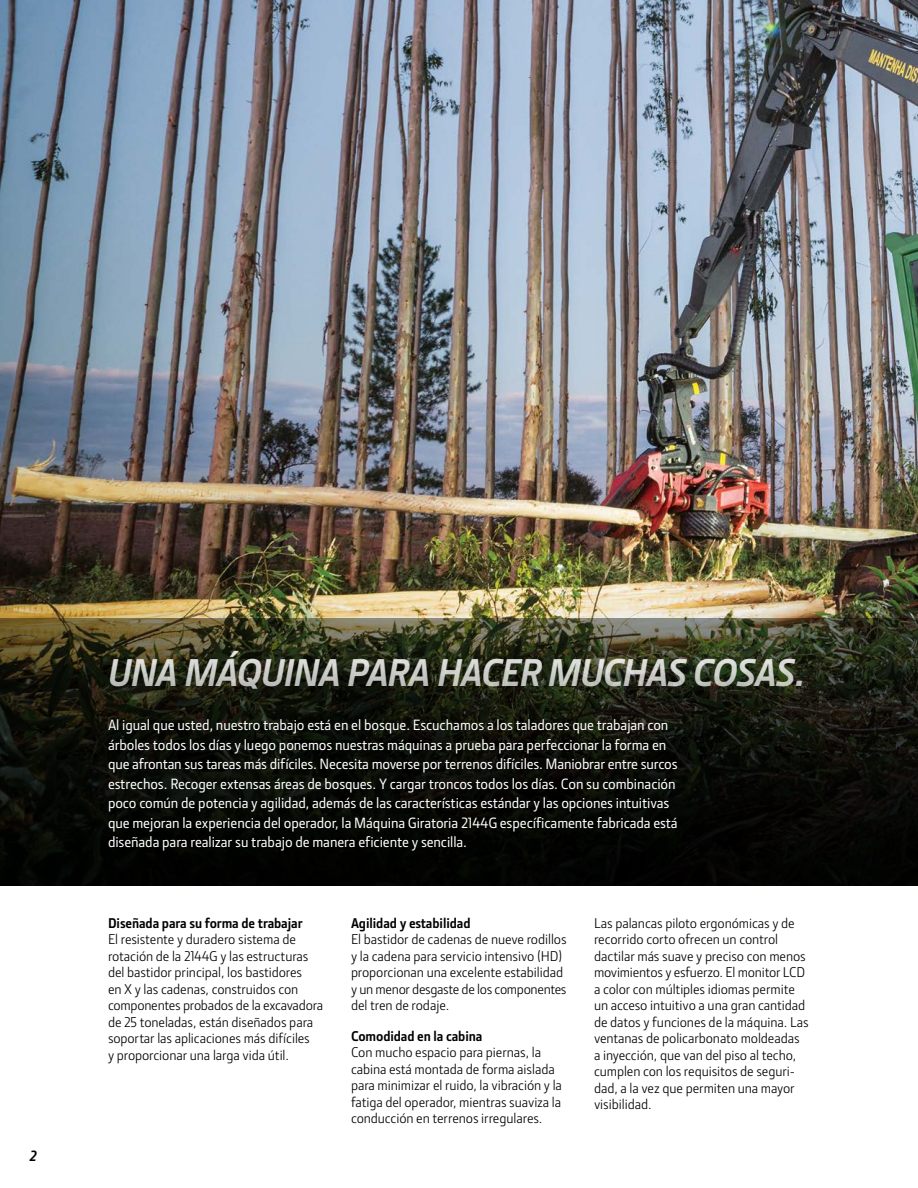
<style>
.page{position:relative;width:918px;height:1188px;background:#fff}
.page>*{position:absolute;margin:0;border:0;box-sizing:border-box;transform-origin:0 0}
.t1{font:italic 700 39px "JD Sans Pro";letter-spacing:-.025em;color:#fff}
.t2{font:500 15px/19.5px "JD Sans Pro";letter-spacing:-.005em;color:#fff}
.t3{font:italic 700 15px "JD Sans Pro";color:#000}
.t4{font:14.25px/16.5px "JD Sans Pro";letter-spacing:-.005em;color:#000}
.t5{font:700 14.25px "JD Sans Pro";letter-spacing:-.005em;color:#000}
</style>
<div class="page">
<img style="left:0;top:0;width:918px;height:618px">
<svg style="left:0;top:618px;width:918px;height:268px;background:#15170d"></svg>
<p class="t3" style="left:30px;top:1146px;width:9px">2</p>
<h1 class="t1" style="left:108px;top:647px;width:699px">UNA MÁQUINA PARA HACER MUCHAS COSAS.</h1>
<p class="t2" style="left:108px;top:715px;width:571px">Al igual que usted, nuestro trabajo está en el bosque. Escuchamos a los taladores que trabajan con árboles todos los días y luego ponemos nuestras máquinas a prueba para perfeccionar la forma en que afrontan sus tareas más difíciles. Necesita moverse por terrenos difíciles. Maniobrar entre surcos estrechos. Recoger extensas áreas de bosques. Y cargar troncos todos los días. Con su combinación poco común de potencia y agilidad, además de las características estándar y las opciones intuitivas que mejoran la experiencia del operador, la Máquina Giratoria 2144G específicamente fabricada está diseñada para realizar su trabajo de manera eficiente y sencilla.</p>
<p class="t5" style="left:108px;top:913px;width:196px">Diseñada para su forma de trabajar</p>
<p class="t4" style="left:108px;top:931px;width:217px">El resistente y duradero sistema de rotación de la 2144G y las estructuras del bastidor principal, los bastidores<br>en X y las cadenas, construidos con componentes probados de la excavadora de 25 toneladas, están diseñados para soportar las aplicaciones más difíciles<br>y proporcionar una larga vida útil.</p>
<p class="t5" style="left:351px;top:913px;width:121px">Agilidad y estabilidad</p>
<p class="t4" style="left:351px;top:931px;width:217px">El bastidor de cadenas de nueve rodillos y la cadena para servicio intensivo (HD) proporcionan una excelente estabilidad y un menor desgaste de los componentes del tren de rodaje.</p>
<p class="t5" style="left:351px;top:1027px;width:133px">Comodidad en la cabina</p>
<p class="t4" style="left:351px;top:1044px;width:213px">Con mucho espacio para piernas, la cabina está montada de forma aislada para minimizar el ruido, la vibración y la fatiga del operador, mientras suaviza la conducción en terrenos irregulares.</p>
<p class="t4" style="left:594px;top:914px;width:216px">Las palancas piloto ergonómicas y de recorrido corto ofrecen un control dactilar más suave y preciso con menos movimientos y esfuerzo. El monitor LCD a color con múltiples idiomas permite un acceso intuitivo a una gran cantidad de datos y funciones de la máquina. Las ventanas de policarbonato moldeadas a inyección, que van del piso al techo, cumplen con los requisitos de seguri&shy;dad, a la vez que permiten una mayor visibilidad.</p>
</div>
